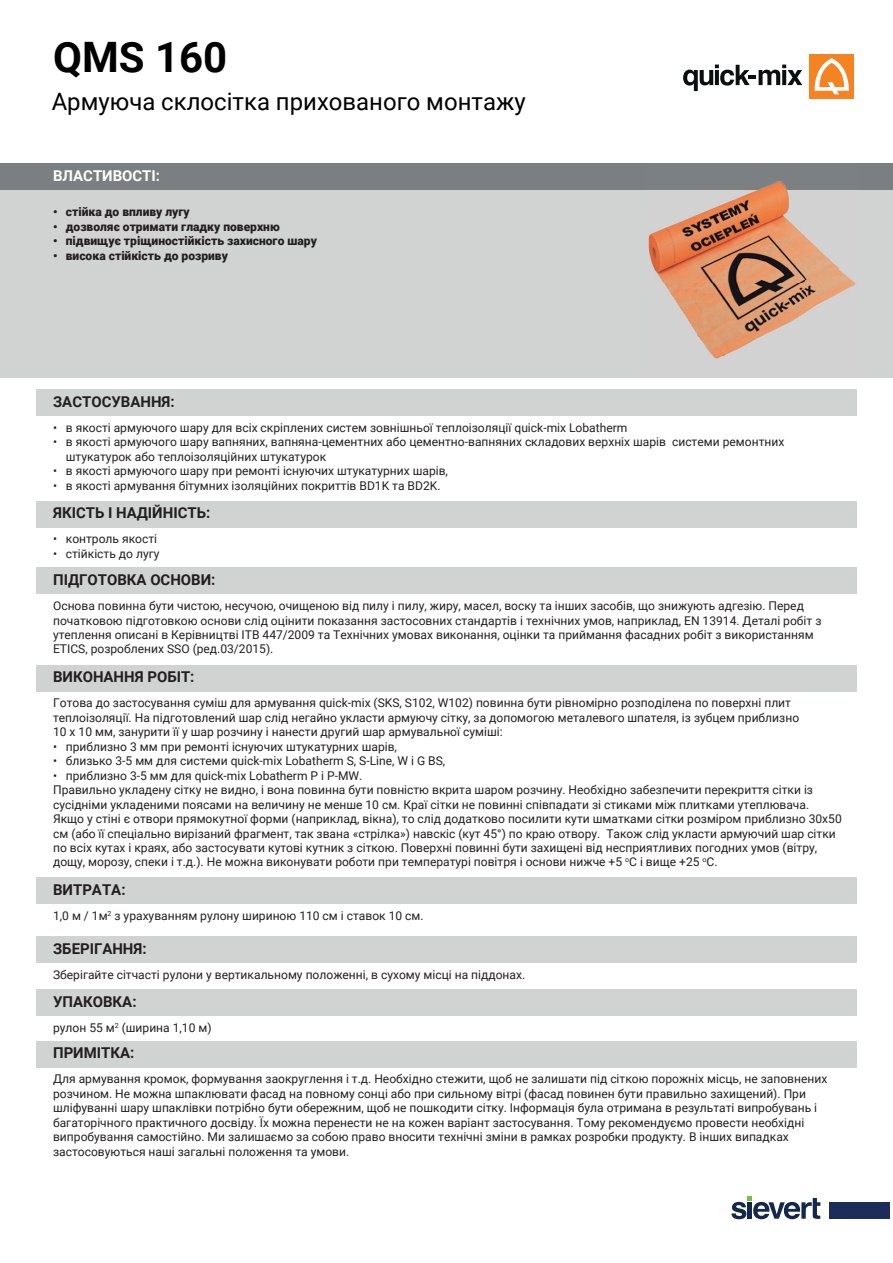
<style>
.page{position:relative;width:893px;height:1263px;background:#fff}
.page>*{position:absolute;margin:0;border:0;box-sizing:border-box;transform-origin:0 0}
.t1{font:700 42px "Roboto";color:#000001}
.t2{font:24px "Roboto";color:#000001}
.t3{font:700 15px "Roboto";color:#231f20}
.t4{font:700 15px "Roboto";color:#fff}
.t5{font:12px/14.4px "Roboto";color:#231f20}
.t6{font:900 12px "Roboto";color:#231f20}
</style>
<div class="page">
<div style="left:0;top:164px;width:893px;height:214px;background:#d1d2d2"></div>
<svg style="left:683px;top:65px;width:119px;height:26px"></svg>
<div style="left:810px;top:54px;width:44px;height:44px;background:#f58322"></div>
<svg style="left:814px;top:58px;width:35px;height:36px"></svg>
<div style="left:830px;top:1202px;width:60px;height:17px;background:#1c2d5a"></div>
<svg style="left:731px;top:1196px;width:89px;height:23px"></svg>
<div style="left:0;top:163px;width:893px;height:26px;background:#7c7f81"></div>
<div style="left:36px;top:389px;width:821px;height:27px;background:#d1d2d2"></div>
<div style="left:36px;top:568px;width:821px;height:26px;background:#d1d2d2"></div>
<div style="left:36px;top:665px;width:821px;height:26px;background:#d1d2d2"></div>
<div style="left:36px;top:877px;width:821px;height:27px;background:#d1d2d2"></div>
<div style="left:36px;top:936px;width:821px;height:27px;background:#d1d2d2"></div>
<div style="left:36px;top:1041px;width:821px;height:26px;background:#d1d2d2"></div>
<div style="left:36px;top:989px;width:821px;height:27px;background:#d1d2d2"></div>
<div style="left:36px;top:501px;width:821px;height:27px;background:#d1d2d2"></div>
<img style="left:646px;top:181px;width:212px;height:178px">
<h1 class="t1" style="left:53px;top:28px;width:176px">QMS 160</h1>
<h2 class="t2" style="left:52px;top:84px;width:475px">Армуюча склосітка прихованого монтажу</h2>
<p class="t4" style="left:53px;top:166px;width:109px">ВЛАСТИВОСТІ:</p>
<p class="t6" style="left:53px;top:204px;width:138px">• стійка до впливу лугу</p>
<p class="t6" style="left:53px;top:218px;width:228px">• дозволяє отримати гладку поверхню</p>
<p class="t6" style="left:53px;top:233px;width:265px">• підвищує тріщиностійкість захисного шару</p>
<p class="t6" style="left:53px;top:247px;width:176px">• висока стійкість до розриву</p>
<p class="t3" style="left:53px;top:391px;width:123px">ЗАСТОСУВАННЯ:</p>
<p class="t5" style="left:53px;top:420px;width:576px">• в якості армуючого шару для всіх скріплених систем зовнішньої теплоізоляції quick-mix Lobatherm</p>
<p class="t5" style="left:66px;top:434px;width:720px;text-indent:-13px">• в якості армуючого шару вапняних, вапняна-цементних або цементно-вапняних складових верхніх шарів системи ремонтних штукатурок або теплоізоляційних штукатурок</p>
<p class="t5" style="left:53px;top:463px;width:396px">• в якості армуючого шару при ремонті існуючих штукатурних шарів,</p>
<p class="t5" style="left:53px;top:478px;width:389px">• в якості армування бітумних ізоляційних покриттів BD1K та BD2K.</p>
<p class="t3" style="left:53px;top:502px;width:159px">ЯКІСТЬ І НАДІЙНІСТЬ:</p>
<p class="t5" style="left:53px;top:531px;width:106px">• контроль якості</p>
<p class="t5" style="left:53px;top:546px;width:108px">• стійкість до лугу</p>
<p class="t3" style="left:53px;top:569px;width:164px">ПІДГОТОВКА ОСНОВИ:</p>
<p class="t5" style="left:53px;top:598px;width:770px">Основа повинна бути чистою, несучою, очищеною від пилу і пилу, жиру, масел, воску та інших засобів, що знижують адгезію. Перед початковою підготовкою основи слід оцінити показання застосовних стандартів і технічних умов, наприклад, EN 13914. Деталі робіт з утеплення описані в Керівництві ITB 447/2009 та Технічних умовах виконання, оцінки та приймання фасадних робіт з використанням ETICS, розроблених SSO (ред.03/2015).</p>
<p class="t3" style="left:53px;top:666px;width:143px">ВИКОНАННЯ РОБІТ:</p>
<p class="t5" style="left:53px;top:695px;width:748px">Готова до застосування суміш для армування quick-mix (SKS, S102, W102) повинна бути рівномірно розподілена по поверхні плит теплоізоляції. На підготовлений шар слід негайно укласти армуючу сітку, за допомогою металевого шпателя, із зубцем приблизно<br>10 х 10 мм, занурити її у шар розчину і нанести другий шар армувальної суміші:</p>
<p class="t5" style="left:53px;top:739px;width:345px">• приблизно 3 мм при ремонті існуючих штукатурних шарів,</p>
<p class="t5" style="left:53px;top:753px;width:394px">• близько 3-5 мм для системи quick-mix Lobatherm S, S-Line, W і G BS,</p>
<p class="t5" style="left:53px;top:768px;width:790px">• приблизно 3-5 мм для quick-mix Lobatherm P і P-MW.<br>Правильно укладену сітку не видно, і вона повинна бути повністю вкрита шаром розчину. Необхідно забезпечити перекриття сітки із сусідніми укладеними поясами на величину не менше 10 см. Краї сітки не повинні співпадати зі стиками між плитками утеплювача.<br>Якщо у стіні є отвори прямокутної форми (наприклад, вікна), то слід додатково посилити кути шматками сітки розміром приблизно 30х50 см (або її спеціально вирізаний фрагмент, так звана «стрілка») навскіс (кут 45°) по краю отвору. Також слід укласти армуючий шар сітки по всіх кутах і краях, або застосувати кутові кутник з сіткою. Поверхні повинні бути захищені від несприятливих погодних умов (вітру, дощу, морозу, спеки і т.д.). Не можна виконувати роботи при температурі повітря і основи нижче +5 <sup>o</sup>С і вище +25 <sup>o</sup>С.</p>
<p class="t3" style="left:53px;top:879px;width:74px">ВИТРАТА:</p>
<p class="t5" style="left:53px;top:908px;width:372px">1,0 м / 1м<sup>2</sup> з урахуванням рулону шириною 110 см і ставок 10 см.</p>
<p class="t3" style="left:53px;top:938px;width:95px">ЗБЕРІГАННЯ:</p>
<p class="t5" style="left:53px;top:967px;width:474px">Зберігайте сітчасті рулони у вертикальному положенні, в сухому місці на піддонах.</p>
<p class="t3" style="left:53px;top:991px;width:85px">УПАКОВКА:</p>
<p class="t5" style="left:53px;top:1020px;width:160px">рулон 55 м<sup>2</sup> (ширина 1,10 м)</p>
<p class="t3" style="left:53px;top:1042px;width:83px">ПРИМІТКА:</p>
<p class="t5" style="left:53px;top:1071px;width:776px">Для армування кромок, формування заокруглення і т.д. Необхідно стежити, щоб не залишати під сіткою порожніх місць, не заповнених розчином. Не можна шпаклювати фасад на повному сонці або при сильному вітрі (фасад повинен бути правильно захищений). При шліфуванні шару шпаклівки потрібно бути обережним, щоб не пошкодити сітку. Інформація була отримана в результаті випробувань і багаторічного практичного досвіду. Їх можна перенести не на кожен варіант застосування. Тому рекомендуємо провести необхідні випробування самостійно. Ми залишаємо за собою право вносити технічні зміни в рамках розробки продукту. В інших випадках застосовуються наші загальні положення та умови.</p>
</div>
